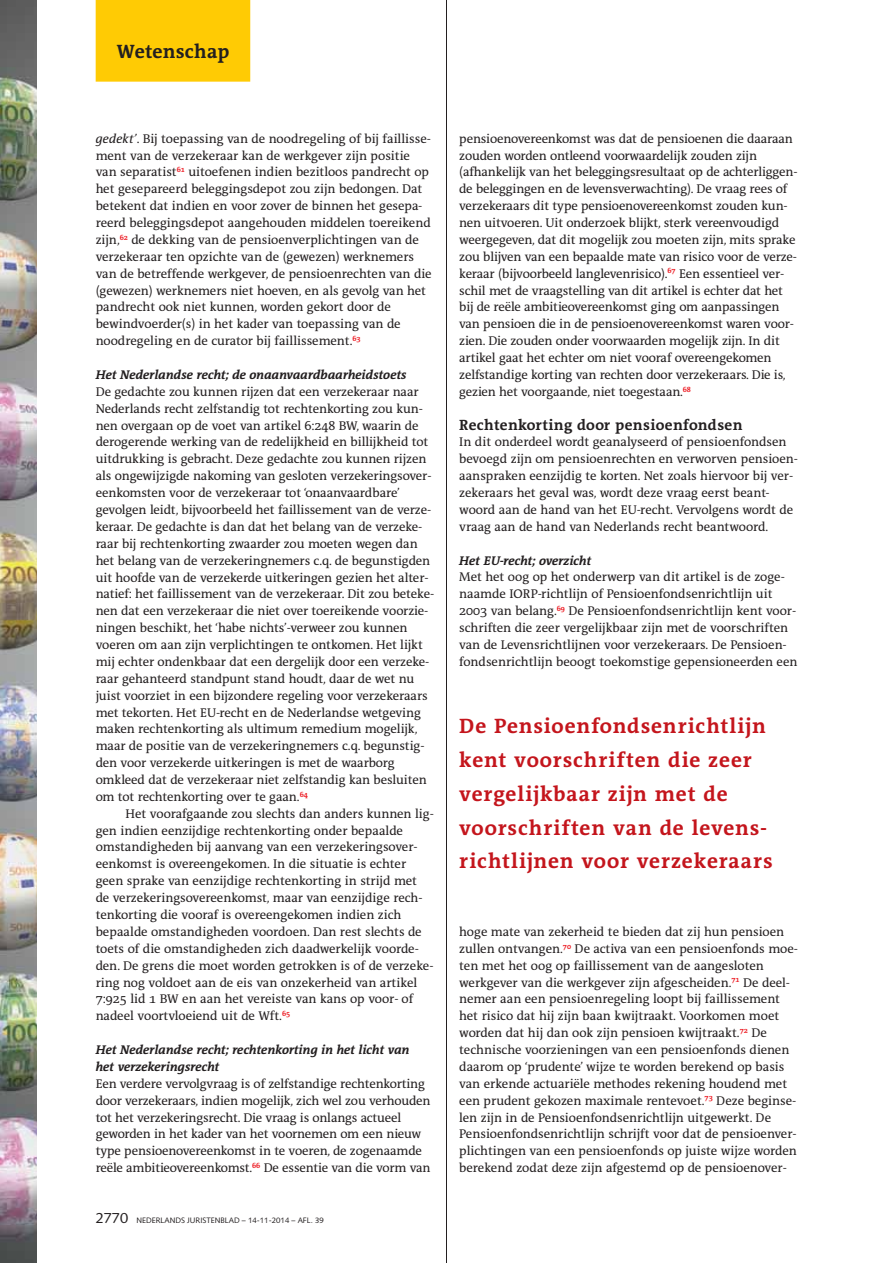
<style>
.page{position:relative;width:893px;height:1263px;background:#fff}
.page>*{position:absolute;margin:0;border:0;box-sizing:border-box;transform-origin:0 0}
.t1{font:700 21px/33.8px "The Antiqua Sun OT";letter-spacing:.045em;color:#c4151c}
.t2{font:700 19.5px "The Antiqua Sun OT";letter-spacing:.01em;color:#231f20}
.t3{font:700 15px "The Antiqua Sun OT";letter-spacing:.025em;color:#231f20}
.t4{font:12.75px/17px "The Antiqua Sun OT";letter-spacing:-.01em;color:#231f20}
.t5{font:italic 700 12.75px "The Antiqua Sun OT";color:#231f20}
.t6{font:7.8px "Syntax LT Std";color:#231f20}
.s1{font-style:italic}
.s2{font-weight:700;font-style:italic}
.s3{font-size:14.7px}
</style>
<div class="page">
<hr style="left:446px;top:0;width:1px;height:1263px;background:#231f20">
<img style="left:0;top:0;width:36px;height:1263px">
<div style="left:96px;top:0;width:154px;height:82px;background:#ffcb04"></div>
<p class="t2" style="left:117px;top:42px;width:114px">Wetenschap</p>
<p class="t4" style="left:96px;top:130px;width:337px"><span class="s1">gedekt’</span>. Bij toepassing van de noodregeling of bij faillisse&shy;ment van de verzekeraar kan de werkgever zijn positie van separatist<sup>61</sup> uitoefenen indien bezitloos pandrecht op het gesepareerd beleggingsdepot zou zijn bedongen. Dat betekent dat indien en voor zover de binnen het gesepa&shy;reerd beleggingsdepot aangehouden middelen toereikend zijn,<sup>62</sup> de dekking van de pensioenverplichtingen van de verzekeraar ten opzichte van de (gewezen) werknemers van de betreffende werkgever, de pensioenrechten van die (gewezen) werknemers niet hoeven, en als gevolg van het pandrecht ook niet kunnen, worden gekort door de bewindvoerder(s) in het kader van toepassing van de noodregeling en de curator bij faillissement.<sup>63</sup></p>
<p class="t5" style="left:96px;top:368px;width:313px">Het Nederlandse recht; de onaanvaardbaarheidstoets</p>
<p class="t4" style="left:96px;top:384px;width:324px">De gedachte zou kunnen rijzen dat een verzekeraar naar</p>
<p class="t4" style="left:96px;top:400px;width:328px">Nederlands recht zelfstandig tot rechtenkorting zou kun-</p>
<p class="t4" style="left:96px;top:417px;width:324px">nen overgaan op de voet van artikel 6:248 BW, waarin de</p>
<p class="t4" style="left:96px;top:434px;width:334px">derogerende werking van de redelijkheid en billijkheid tot</p>
<p class="t4" style="left:96px;top:451px;width:332px">uitdrukking is gebracht. Deze gedachte zou kunnen rijzen</p>
<p class="t4" style="left:96px;top:468px;width:337px">als ongewijzigde nakoming van gesloten verzekeringsover-</p>
<p class="t4" style="left:96px;top:485px;width:306px">eenkomsten voor de verzekeraar tot ‘onaanvaardbare’</p>
<p class="t4" style="left:96px;top:502px;width:337px">gevolgen leidt, bijvoorbeeld het faillissement van de verze-</p>
<p class="t4" style="left:96px;top:519px;width:328px">keraar. De gedachte is dan dat het belang van de verzeke-</p>
<p class="t4" style="left:96px;top:535px;width:324px">raar bij rechtenkorting zwaarder zou moeten wegen dan</p>
<p class="t4" style="left:96px;top:552px;width:336px">het belang van de verzekeringnemers c.q. de begunstigden</p>
<p class="t4" style="left:96px;top:569px;width:334px">uit hoofde van de verzekerde uitkeringen gezien het alter-</p>
<p class="t4" style="left:96px;top:586px;width:339px">natief: het faillissement van de verzekeraar. Dit zou beteke-</p>
<p class="t4" style="left:96px;top:603px;width:334px">nen dat een verzekeraar die niet over toereikende voorzie-</p>
<p class="t4" style="left:96px;top:620px;width:313px">ningen beschikt, het ‘habe nichts’-verweer zou kunnen</p>
<p class="t4" style="left:96px;top:637px;width:329px">voeren om aan zijn verplichtingen te ontkomen. Het lijkt</p>
<p class="t4" style="left:96px;top:654px;width:335px">mij echter ondenkbaar dat een dergelijk door een verzeke-</p>
<p class="t4" style="left:96px;top:671px;width:320px">raar gehanteerd standpunt stand houdt, daar de wet nu</p>
<p class="t4" style="left:96px;top:687px;width:333px">juist voorziet in een bijzondere regeling voor verzekeraars</p>
<p class="t4" style="left:96px;top:704px;width:327px">met tekorten. Het EU-recht en de Nederlandse wetgeving</p>
<p class="t4" style="left:96px;top:721px;width:323px">maken rechtenkorting als ultimum remedium mogelijk,</p>
<p class="t4" style="left:96px;top:738px;width:330px">maar de positie van de verzekeringnemers c.q. begunstig-</p>
<p class="t4" style="left:96px;top:755px;width:301px">den voor verzekerde uitkeringen is met de waarborg</p>
<p class="t4" style="left:96px;top:772px;width:333px">omkleed dat de verzekeraar niet zelfstandig kan besluiten</p>
<p class="t4" style="left:96px;top:789px;width:214px">om tot rechtenkorting over te gaan.<sup>64</sup></p>
<p class="t4" style="left:125px;top:805px;width:309px">Het voorafgaande zou slechts dan anders kunnen lig-</p>
<p class="t4" style="left:96px;top:822px;width:309px">gen indien eenzijdige rechtenkorting onder bepaalde</p>
<p class="t4" style="left:96px;top:839px;width:323px">omstandigheden bij aanvang van een verzekeringsover-</p>
<p class="t4" style="left:96px;top:856px;width:312px">eenkomst is overeengekomen. In die situatie is echter</p>
<p class="t4" style="left:96px;top:873px;width:323px">geen sprake van eenzijdige rechtenkorting in strijd met</p>
<p class="t4" style="left:96px;top:890px;width:328px">de verzekeringsovereenkomst, maar van eenzijdige rech-</p>
<p class="t4" style="left:96px;top:907px;width:307px">tenkorting die vooraf is overeengekomen indien zich</p>
<p class="t4" style="left:96px;top:924px;width:328px">bepaalde omstandigheden voordoen. Dan rest slechts de</p>
<p class="t4" style="left:96px;top:940px;width:324px">toets of die omstandigheden zich daadwerkelijk voorde-</p>
<p class="t4" style="left:96px;top:957px;width:339px">den. De grens die moet worden getrokken is of de verzeke-</p>
<p class="t4" style="left:96px;top:974px;width:323px">ring nog voldoet aan de eis van onzekerheid van artikel</p>
<p class="t4" style="left:96px;top:991px;width:319px">7:925 lid 1 BW en aan het vereiste van kans op voor- of</p>
<p class="t4" style="left:96px;top:1008px;width:196px">nadeel voortvloeiend uit de Wft.<sup>65</sup></p>
<p class="t4" style="left:96px;top:1042px;width:336px"><span class="s2">Het Nederlandse recht; rechtenkorting in het licht van het verzekeringsrecht<br></span>Een verdere vervolgvraag is of zelfstandige rechtenkorting door verzekeraars, indien mogelijk, zich wel zou verhouden tot het verzekeringsrecht. Die vraag is onlangs actueel geworden in het kader van het voornemen om een nieuw type pensioenovereenkomst in te voeren, de zogenaamde reële ambitieovereenkomst.<sup>66</sup> De essentie van die vorm van</p>
<p class="t6" style="left:96px;top:1216px;width:230px"><span class="s3">2770</span> NEDERLANDS JURISTENBLAD – 14-11-2014 – AFL. 39</p>
<p class="t4" style="left:459px;top:130px;width:339px">pensioenovereenkomst was dat de pensioenen die daaraan zouden worden ontleend voorwaardelijk zouden zijn (afhankelijk van het beleggingsresultaat op de achterliggen&shy;de beleggingen en de levensverwachting). De vraag rees of verzekeraars dit type pensioenovereenkomst zouden kun&shy;nen uitvoeren. Uit onderzoek blijkt, sterk vereenvoudigd weergegeven, dat dit mogelijk zou moeten zijn, mits sprake zou blijven van een bepaalde mate van risico voor de verze&shy;keraar (bijvoorbeeld langlevenrisico).<sup>67</sup> Een essentieel ver&shy;schil met de vraagstelling van dit artikel is echter dat het bij de reële ambitieovereenkomst ging om aanpassingen van pensioen die in de pensioenovereenkomst waren voor&shy;zien. Die zouden onder voorwaarden mogelijk zijn. In dit artikel gaat het echter om niet vooraf overeengekomen zelfstandige korting van rechten door verzekeraars. Die is, gezien het voorgaande, niet toegestaan.<sup>68</sup></p>
<p class="t3" style="left:459px;top:417px;width:285px">Rechtenkorting door pensioenfondsen</p>
<p class="t4" style="left:459px;top:434px;width:340px">In dit onderdeel wordt geanalyseerd of pensioenfondsen bevoegd zijn om pensioenrechten en verworven pensioen&shy;aanspraken eenzijdig te korten. Net zoals hiervoor bij ver&shy;zekeraars het geval was, wordt deze vraag eerst beant&shy;woord aan de hand van het EU-recht. Vervolgens wordt de vraag aan de hand van Nederlands recht beantwoord.</p>
<p class="t4" style="left:459px;top:552px;width:340px"><span class="s2">Het EU-recht; overzicht<br></span>Met het oog op het onderwerp van dit artikel is de zoge&shy;naamde IORP-richtlijn of Pensioenfondsenrichtlijn uit 2003 van belang.<sup>69</sup> De Pensioenfondsenrichtlijn kent voor&shy;schriften die zeer vergelijkbaar zijn met de voorschriften van de Levensrichtlijnen voor verzekeraars. De Pensioen&shy;fondsenrichtlijn beoogt toekomstige gepensioneerden een</p>
<p class="t1" style="left:459px;top:710px;width:315px">De Pensioenfondsenrichtlijn kent voorschriften die zeer vergelijkbaar zijn met de voorschriften van de levens&shy;richtlijnen voor verzekeraars</p>
<p class="t4" style="left:459px;top:924px;width:340px">hoge mate van zekerheid te bieden dat zij hun pensioen zullen ontvangen.<sup>70</sup> De activa van een pensioenfonds moe&shy;ten met het oog op faillissement van de aangesloten werkgever van die werkgever zijn afgescheiden.<sup>71</sup> De deel&shy;nemer aan een pensioenregeling loopt bij faillissement het risico dat hij zijn baan kwijtraakt. Voorkomen moet worden dat hij dan ook zijn pensioen kwijtraakt.<sup>72</sup> De technische voorzieningen van een pensioenfonds dienen daarom op ‘prudente’ wijze te worden berekend op basis van erkende actuariële methodes rekening houdend met een prudent gekozen maximale rentevoet.<sup>73</sup> Deze beginse&shy;len zijn in de Pensioenfondsenrichtlijn uitgewerkt. De Pensioenfondsenrichtlijn schrijft voor dat de pensioenver&shy;plichtingen van een pensioenfonds op juiste wijze worden berekend zodat deze zijn afgestemd op de pensioenover-</p>
</div>
